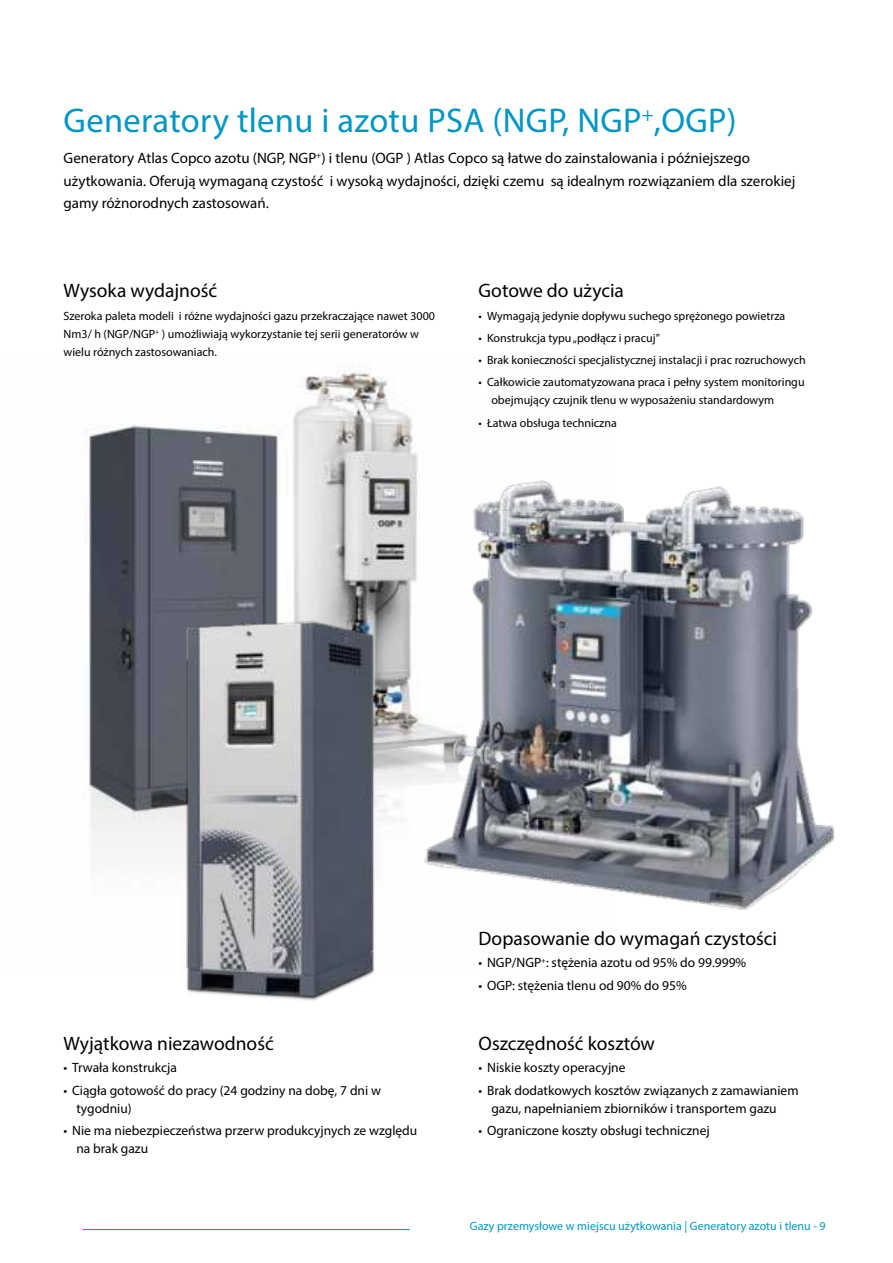
<style>
.page{position:relative;width:893px;height:1263px;background:#fff}
.page>*{position:absolute;margin:0;border:0;box-sizing:border-box;transform-origin:0 0}
.t1{font:34.5px "Myriad Pro";letter-spacing:.01em;color:#0096c3}
.t2{font:19.5px "Myriad Pro";color:#000}
.t3{font:15px/22.5px "Myriad Pro";color:#000}
.t4{font:13.5px/18px "Myriad Pro";color:#000}
.t5{font:12px/18px "Myriad Pro";color:#000}
.t6{font:12px "Myriad Pro";color:#0096c3}
</style>
<div class="page">
<img style="left:88px;top:370px;width:325px;height:499px">
<img style="left:112px;top:578px;width:276px;height:423px">
<img style="left:388px;top:452px;width:447px;height:458px">
<hr style="left:82px;top:1229px;width:328px;height:1px;background:#0096c3">
<h1 class="t1" style="left:64px;top:103px;width:675px">Generatory tlenu i azotu PSA (NGP, NGP<sup>+</sup>,OGP)</h1>
<p class="t3" style="left:64px;top:148px;width:733px">Generatory Atlas Copco azotu (NGP, NGP<sup>+</sup>) i tlenu (OGP ) Atlas Copco są łatwe do zainstalowania i późniejszego użytkowania. Oferują wymaganą czystość i wysoką wydajności, dzięki czemu są idealnym rozwiązaniem dla szerokiej gamy różnorodnych zastosowań.</p>
<h2 class="t2" style="left:64px;top:281px;width:155px">Wysoka wydajność</h2>
<p class="t5" style="left:64px;top:307px;width:373px">Szeroka paleta modeli i różne wydajności gazu przekraczające nawet 3000<br>Nm3/ h (NGP/NGP<sup>+</sup> ) umożliwiają wykorzystanie tej serii generatorów w wielu różnych zastosowaniach.</p>
<h2 class="t2" style="left:479px;top:281px;width:147px">Gotowe do użycia</h2>
<p class="t5" style="left:479px;top:307px;width:308px">• Wymagają jedynie dopływu suchego sprężonego powietrza</p>
<p class="t5" style="left:479px;top:329px;width:183px">• Konstrukcja typu „podłącz i pracuj”</p>
<p class="t5" style="left:479px;top:352px;width:329px">• Brak konieczności specjalistycznej instalacji i prac rozruchowych</p>
<p class="t5" style="left:491px;top:374px;width:315px;text-indent:-13px">• Całkowicie zautomatyzowana praca i pełny system monitoringu obejmujący czujnik tlenu w wyposażeniu standardowym</p>
<p class="t5" style="left:479px;top:414px;width:140px">• Łatwa obsługa techniczna</p>
<h2 class="t2" style="left:64px;top:1034px;width:212px">Wyjątkowa niezawodność</h2>
<p class="t4" style="left:64px;top:1059px;width:115px">• Trwała konstrukcja</p>
<p class="t4" style="left:76px;top:1082px;width:306px;text-indent:-13px">• Ciągła gotowość do pracy (24 godziny na dobę, 7 dni w tygodniu)</p>
<p class="t4" style="left:76px;top:1122px;width:343px;text-indent:-13px">• Nie ma niebezpieczeństwa przerw produkcyjnych ze względu na brak gazu</p>
<h2 class="t2" style="left:479px;top:929px;width:300px">Dopasowanie do wymagań czystości</h2>
<p class="t4" style="left:479px;top:954px;width:269px">• NGP/NGP<sup>+</sup>: stężenia azotu od 95% do 99.999%</p>
<p class="t4" style="left:479px;top:977px;width:210px">• OGP: stężenia tlenu od 90% do 95%</p>
<h2 class="t2" style="left:479px;top:1034px;width:178px">Oszczędność kosztów</h2>
<p class="t4" style="left:479px;top:1059px;width:148px">• Niskie koszty operacyjne</p>
<p class="t4" style="left:491px;top:1082px;width:309px;text-indent:-13px">• Brak dodatkowych kosztów związanych z zamawianiem gazu, napełnianiem zbiorników i transportem gazu</p>
<p class="t4" style="left:479px;top:1122px;width:233px">• Ograniczone koszty obsługi technicznej</p>
<p class="t6" style="left:470px;top:1220px;width:357px">Gazy przemysłowe w miejscu użytkowania | Generatory azotu i tlenu - 9</p>
</div>
